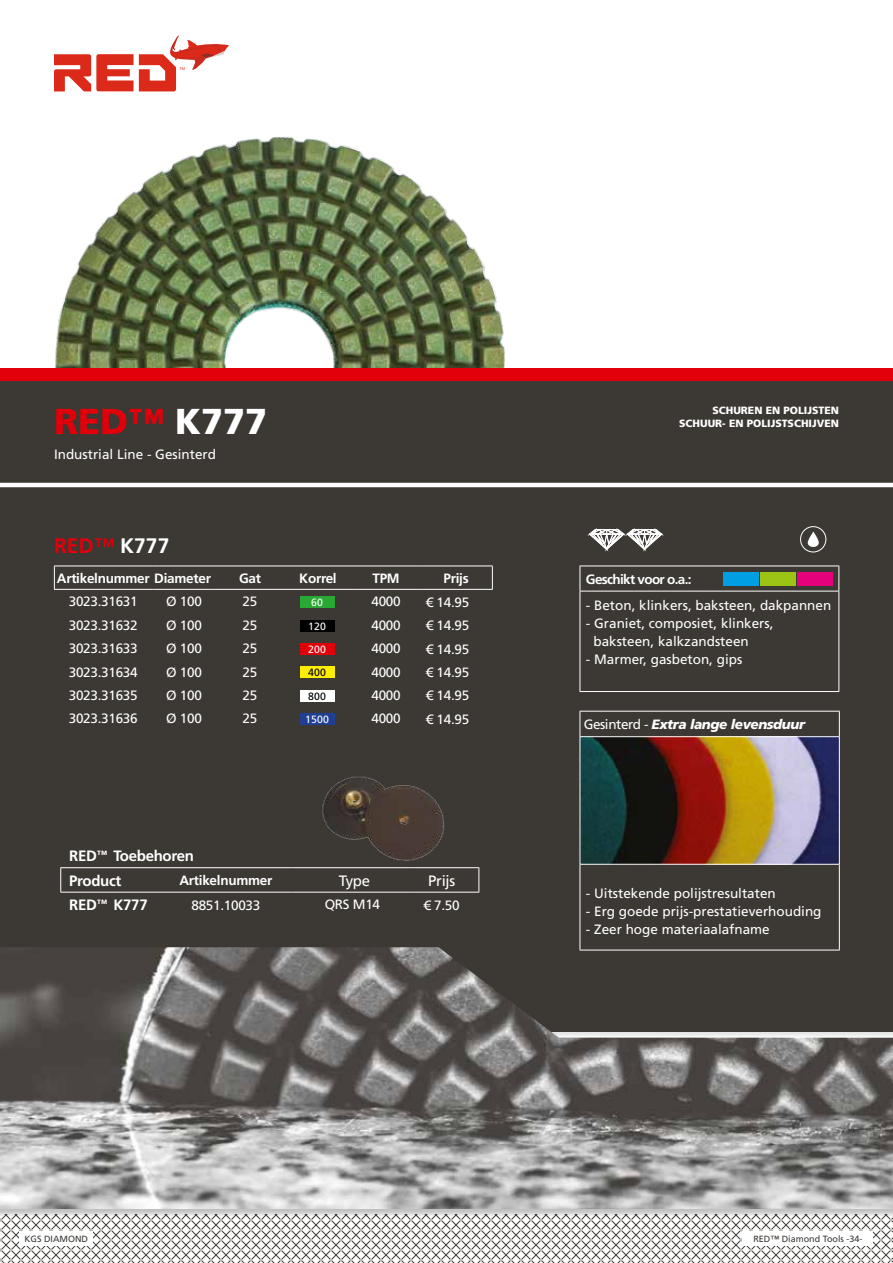
<style>
.page{position:relative;width:893px;height:1263px;background:#fff}
.page>*{position:absolute;margin:0;border:0;box-sizing:border-box;transform-origin:0 0}
.t1{font:900 36px "Frutiger";color:#e1000a}
.t2{font:700 21px "Frutiger LT Com";color:#fff}
.t3{font:700 15px/24.5px "Frutiger LT Com";letter-spacing:-.02em;color:#fff}
.t4{font:15px "Frutiger LT Com";letter-spacing:-.02em;color:#fff}
.t5{font:13.5px/23.4px "Frutiger LT Com";color:#fff}
.t6{font:13.5px "Frutiger LT Com";letter-spacing:-.02em;color:#fff}
.t7{font:700 13.5px "Frutiger LT Com";letter-spacing:-.02em;color:#fff}
.t8{font:italic 900 13.5px "Frutiger";letter-spacing:-.03em;color:#fff}
.t9{font:700 13.5px "Frutiger LT Com";letter-spacing:-.05em;color:#fff}
.t10{font:900 10.5px/12.6px "Frutiger";color:#fff;text-align:right}
.t11{font:10.5px "Frutiger LT Com";letter-spacing:.015em;color:#fff}
.t12{font:10.5px "Frutiger LT Com";letter-spacing:.015em;color:#000}
.t13{font:9px "Frutiger LT Com";color:#3c3834}
.s1{color:#fff}
.s2{color:#e1000a}
.s3{font-weight:400;color:#e1000a}
.s4{font-family:"Frutiger LT Com";font-weight:400;font-style:normal}
</style>
<div class="page">
<div style="left:0;top:381px;width:893px;height:651px;background:#3c3834"></div>
<hr style="left:0;top:483px;width:893px;height:4px;background:#fff">
<div style="left:0;top:368px;width:893px;height:13px;background:#e1000a"></div>
<svg style="left:0;top:1218px;width:893px;height:45px"></svg>
<svg style="left:54px;top:35px;width:175px;height:56px"></svg>
<img style="left:55px;top:136px;width:450px;height:232px">
<svg style="left:587px;top:528px;width:77px;height:23px"></svg>
<svg style="left:808px;top:532px;width:11px;height:15px"></svg>
<div style="left:800px;top:526px;width:26px;height:26px;border:1px solid #fff;border-radius:50%"></div>
<img style="left:322px;top:776px;width:123px;height:85px">
<div style="left:0;top:947px;width:893px;height:271px;background:#000;opacity:.25"></div>
<img style="left:0;top:947px;width:893px;height:262px">
<div style="left:743px;top:1231px;width:130px;height:14px;background:#fff"></div>
<div style="left:20px;top:1231px;width:73px;height:14px;background:#fff"></div>
<hr style="left:580px;top:711px;width:260px;height:1px;background:#fff">
<svg style="left:580px;top:711px;width:1px;height:25px"></svg>
<svg style="left:839px;top:711px;width:1px;height:25px"></svg>
<hr style="left:580px;top:865px;width:1px;height:85px;background:#fff">
<hr style="left:839px;top:865px;width:1px;height:85px;background:#fff">
<hr style="left:580px;top:950px;width:260px;height:1px;background:#fff">
<hr style="left:580px;top:591px;width:1px;height:100px;background:#fff">
<hr style="left:838px;top:591px;width:1px;height:100px;background:#fff">
<hr style="left:580px;top:691px;width:128px;height:1px;background:#fff">
<hr style="left:708px;top:691px;width:131px;height:1px;background:#fff">
<hr style="left:580px;top:566px;width:128px;height:1px;background:#fff">
<svg style="left:580px;top:566px;width:1px;height:25px"></svg>
<hr style="left:708px;top:566px;width:131px;height:1px;background:#fff">
<svg style="left:838px;top:566px;width:1px;height:25px"></svg>
<hr style="left:580px;top:591px;width:128px;height:1px;background:#fff">
<hr style="left:708px;top:591px;width:131px;height:1px;background:#fff">
<div style="left:723px;top:572px;width:35px;height:13px;background:#009ee3"></div>
<div style="left:760px;top:572px;width:36px;height:13px;background:#9cc414"></div>
<div style="left:798px;top:572px;width:35px;height:13px;background:#e5007c"></div>
<hr style="left:54px;top:566px;width:98px;height:1px;background:#fff">
<svg style="left:54px;top:566px;width:1px;height:23px"></svg>
<hr style="left:152px;top:566px;width:64px;height:1px;background:#fff">
<hr style="left:216px;top:566px;width:68px;height:1px;background:#fff">
<hr style="left:284px;top:566px;width:68px;height:1px;background:#fff">
<hr style="left:352px;top:566px;width:68px;height:1px;background:#fff">
<hr style="left:420px;top:566px;width:73px;height:1px;background:#fff">
<svg style="left:492px;top:566px;width:1px;height:23px"></svg>
<hr style="left:54px;top:589px;width:98px;height:1px;background:#fff">
<hr style="left:152px;top:589px;width:64px;height:1px;background:#fff">
<hr style="left:216px;top:589px;width:68px;height:1px;background:#fff">
<hr style="left:284px;top:589px;width:68px;height:1px;background:#fff">
<hr style="left:352px;top:589px;width:68px;height:1px;background:#fff">
<hr style="left:420px;top:589px;width:73px;height:1px;background:#fff">
<img style="left:582px;top:738px;width:256px;height:125px">
<div style="left:580px;top:736px;width:260px;height:129px;border:1px solid #fff"></div>
<hr style="left:60px;top:867px;width:100px;height:1px;background:#fff">
<svg style="left:60px;top:868px;width:1px;height:24px"></svg>
<hr style="left:160px;top:867px;width:132px;height:1px;background:#fff">
<hr style="left:292px;top:867px;width:119px;height:1px;background:#fff">
<hr style="left:411px;top:867px;width:68px;height:1px;background:#fff">
<svg style="left:478px;top:868px;width:1px;height:24px"></svg>
<hr style="left:60px;top:892px;width:100px;height:1px;background:#fff">
<hr style="left:160px;top:892px;width:132px;height:1px;background:#fff">
<hr style="left:292px;top:892px;width:119px;height:1px;background:#fff">
<hr style="left:411px;top:892px;width:68px;height:1px;background:#fff">
<div style="left:300px;top:596px;width:34px;height:12px;background:#2aa834"></div>
<div style="left:300px;top:620px;width:34px;height:11px;background:#000"></div>
<div style="left:300px;top:643px;width:34px;height:12px;background:#e1000a"></div>
<div style="left:300px;top:666px;width:34px;height:12px;background:#ffed00"></div>
<div style="left:300px;top:690px;width:34px;height:11px;background:#fff"></div>
<div style="left:300px;top:713px;width:34px;height:12px;background:#203f92"></div>
<h1 class="t1" style="left:54px;top:400px;width:215px">RED™ <span class="s1">K777</span></h1>
<p class="t5" style="left:54px;top:443px;width:164px">Industrial Line - Gesinterd</p>
<h2 class="t2" style="left:54px;top:533px;width:117px"><span class="s2">RED</span><span class="s3">™</span> K777</h2>
<p class="t7" style="left:57px;top:570px;width:156px">Artikelnummer Diameter</p>
<p class="t7" style="left:239px;top:570px;width:23px">Gat</p>
<p class="t7" style="left:299px;top:570px;width:39px">Korrel</p>
<p class="t7" style="left:372px;top:570px;width:29px">TPM</p>
<p class="t7" style="left:444px;top:570px;width:27px">Prijs</p>
<p class="t6" style="left:69px;top:594px;width:70px">3023.31631</p>
<p class="t5" style="left:166px;top:590px;width:37px">Ø 100</p>
<p class="t5" style="left:243px;top:590px;width:16px">25</p>
<p class="t5" style="left:371px;top:590px;width:31px">4000</p>
<p class="t6" style="left:69px;top:617px;width:70px">3023.31632</p>
<p class="t5" style="left:166px;top:613px;width:37px">Ø 100</p>
<p class="t5" style="left:243px;top:613px;width:16px">25</p>
<p class="t5" style="left:371px;top:613px;width:31px">4000</p>
<p class="t6" style="left:69px;top:641px;width:70px">3023.31633</p>
<p class="t5" style="left:166px;top:637px;width:37px">Ø 100</p>
<p class="t5" style="left:243px;top:637px;width:16px">25</p>
<p class="t5" style="left:371px;top:637px;width:31px">4000</p>
<p class="t6" style="left:69px;top:664px;width:70px">3023.31634</p>
<p class="t5" style="left:166px;top:660px;width:37px">Ø 100</p>
<p class="t5" style="left:243px;top:660px;width:16px">25</p>
<p class="t5" style="left:371px;top:660px;width:31px">4000</p>
<p class="t6" style="left:69px;top:687px;width:70px">3023.31635</p>
<p class="t5" style="left:166px;top:684px;width:37px">Ø 100</p>
<p class="t5" style="left:243px;top:684px;width:16px">25</p>
<p class="t5" style="left:371px;top:684px;width:31px">4000</p>
<p class="t6" style="left:69px;top:711px;width:70px">3023.31636</p>
<p class="t5" style="left:166px;top:707px;width:37px">Ø 100</p>
<p class="t5" style="left:243px;top:707px;width:16px">25</p>
<p class="t5" style="left:371px;top:707px;width:31px">4000</p>
<p class="t5" style="left:426px;top:590px;width:45px;text-align:justify">€ 14.95 € 14.95 € 14.95 € 14.95 € 14.95 € 14.95</p>
<p class="t11" style="left:311px;top:596px;width:13px">60</p>
<p class="t11" style="left:308px;top:620px;width:19px">120</p>
<p class="t11" style="left:308px;top:643px;width:19px">200</p>
<p class="t12" style="left:308px;top:666px;width:19px">400</p>
<p class="t12" style="left:308px;top:690px;width:19px">800</p>
<p class="t11" style="left:305px;top:713px;width:25px">1500</p>
<p class="t3" style="left:69px;top:844px;width:126px">RED<sup>™</sup> Toebehoren<br>Product</p>
<p class="t7" style="left:179px;top:872px;width:94px">Artikelnummer</p>
<p class="t4" style="left:339px;top:871px;width:33px">Type</p>
<p class="t4" style="left:428px;top:871px;width:29px">Prijs</p>
<p class="t3" style="left:69px;top:893px;width:80px">RED<sup>™</sup> K777</p>
<p class="t6" style="left:191px;top:897px;width:70px">8851.10033</p>
<p class="t5" style="left:325px;top:893px;width:57px">QRS M14</p>
<p class="t5" style="left:423px;top:894px;width:38px">€ 7.50</p>
<p class="t10" style="left:679px;top:404px;width:161px">SCHUREN EN POLIJSTEN<br>SCHUUR- EN POLIJSTSCHIJVEN</p>
<p class="t9" style="left:586px;top:571px;width:107px">Geschikt voor o.a.:</p>
<p class="t5" style="left:586px;top:594px;width:247px">- Beton, klinkers, baksteen, dakpannen</p>
<p class="t5" style="left:593px;top:615px;width:182px;line-height:18px;text-indent:-8px">- Graniet, composiet, klinkers, baksteen, kalkzandsteen</p>
<p class="t5" style="left:586px;top:648px;width:158px">- Marmer, gasbeton, gips</p>
<p class="t8" style="left:584px;top:716px;width:223px"><span class="s4">Gesinterd -</span> Extra lange levensduur</p>
<p class="t5" style="left:586px;top:882px;width:191px">- Uitstekende polijstresultaten</p>
<p class="t5" style="left:586px;top:900px;width:237px">- Erg goede prijs-prestatieverhouding</p>
<p class="t5" style="left:586px;top:918px;width:185px">- Zeer hoge materiaalafname</p>
<p class="t13" style="left:25px;top:1233px;width:65px">KGS DIAMOND</p>
<p class="t13" style="left:753px;top:1233px;width:111px">RED™ Diamond Tools -34-</p>
</div>
